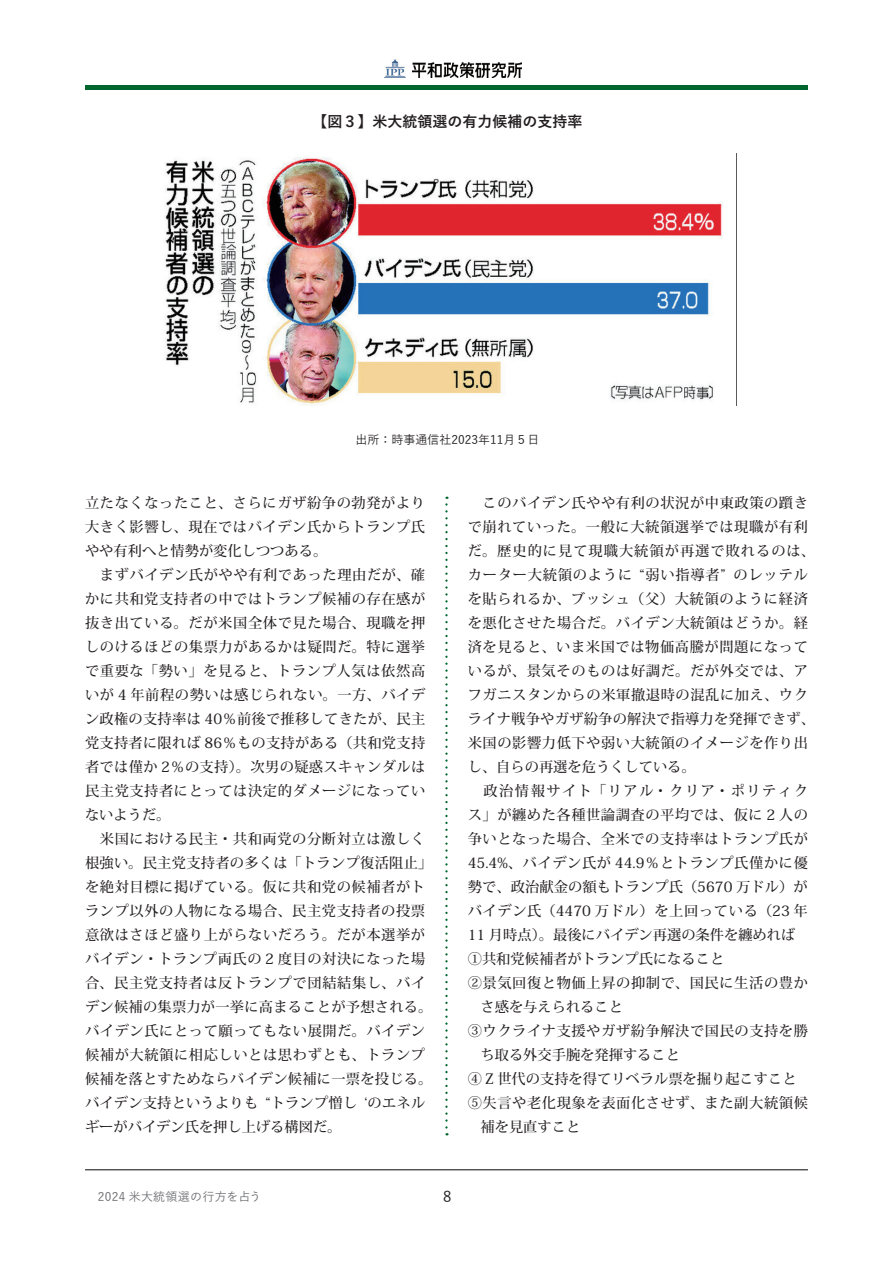
<style>
.page{position:relative;width:893px;height:1263px;background:#fff}
.page>*{position:absolute;margin:0;border:0;box-sizing:border-box;transform-origin:0 0}
.t1{font:700 15px "Yu Go";color:#231f20}
.t2{font:500 15px "Yu Go";color:#231f20}
.t3{font:500 14.25px/24px "Koz Min Pro";letter-spacing:.04em;color:#231f20}
.t4{font:500 14.25px "Koz Min Pro";color:#231f20}
.t5{font:500 14.25px "Koz Min Pro";letter-spacing:.01em;color:#231f20}
.t6{font:500 14.25px "Koz Min Pro";letter-spacing:.015em;color:#231f20}
.t7{font:500 14.25px "Koz Min Pro";letter-spacing:.07em;color:#231f20}
.t8{font:500 14.25px "Koz Min Pro";letter-spacing:.105em;color:#231f20}
.t9{font:500 12px "Yu Go";color:#231f20}
.t10{font:500 12px "Yu Go";letter-spacing:.025em;color:#6c6d70}
</style>
<div class="page">
<hr style="left:85px;top:1169px;width:723px;height:1px;background:#060504">
<hr style="left:85px;top:85px;width:723px;height:4px;background:#00652e">
<img style="left:385px;top:60px;width:20px;height:18px">
<img style="left:412px;top:63px;width:110px;height:14px">
<svg style="left:445px;top:497px;width:3px;height:630px"></svg>
<img style="left:165px;top:157px;width:558px;height:249px">
<p class="t1" style="left:313px;top:113px;width:272px">【図３】米大統領選の有力候補の支持率</p>
<p class="t9" style="left:356px;top:428px;width:185px">出所：時事通信社2023年11月５日</p>
<p class="t3" style="left:85px;top:490px;width:349px">立たなくなったこと、さらにガザ紛争の勃発がより大きく影響し、現在ではバイデン氏からトランプ氏やや有利へと情勢が変化しつつある。<br>　まずバイデン氏がやや有利であった理由だが、確かに共和党支持者の中ではトランプ候補の存在感が抜き出ている。だが米国全体で見た場合、現職を押しのけるほどの集票力があるかは疑問だ。特に選挙で重要な「勢い」を見ると、トランプ人気は依然高いが 4 年前程の勢いは感じられない。一方、バイデン政権の支持率は 40％前後で推移してきたが、民主党支持者に限れば 86％もの支持がある（共和党支持者では僅か 2％の支持）。次男の疑惑スキャンダルは民主党支持者にとっては決定的ダメージになっていないようだ。<br>　米国における民主・共和両党の分断対立は激しく根強い。民主党支持者の多くは「トランプ復活阻止」を絶対目標に掲げている。仮に共和党の候補者がトランプ以外の人物になる場合、民主党支持者の投票意欲はさほど盛り上がらないだろう。だが本選挙がバイデン・トランプ両氏の 2 度目の対決になった場合、民主党支持者は反トランプで団結結集し、バイデン候補の集票力が一挙に高まることが予想される。バイデン氏にとって願ってもない展開だ。バイデン候補が大統領に相応しいとは思わずとも、トランプ候補を落とすためならバイデン候補に一票を投じる。バイデン支持というよりも “トランプ憎し ʻのエネルギーがバイデン氏を押し上げる構図だ。</p>
<p class="t3" style="left:468px;top:490px;width:342px">　このバイデン氏やや有利の状況が中東政策の躓き</p>
<p class="t3" style="left:468px;top:514px;width:342px">で崩れていった。一般に大統領選挙では現職が有利</p>
<p class="t7" style="left:468px;top:540px;width:349px">だ。歴史的に見て現職大統領が再選で敗れるのは、</p>
<p class="t3" style="left:468px;top:562px;width:342px">カーター大統領のように “弱い指導者” のレッテル</p>
<p class="t3" style="left:468px;top:586px;width:342px">を貼られるか、ブッシュ（父）大統領のように経済</p>
<p class="t3" style="left:468px;top:610px;width:342px">を悪化させた場合だ。バイデン大統領はどうか。経</p>
<p class="t3" style="left:468px;top:634px;width:342px">済を見ると、いま米国では物価高騰が問題になって</p>
<p class="t3" style="left:468px;top:658px;width:342px">いるが、景気そのものは好調だ。だが外交では、ア</p>
<p class="t3" style="left:468px;top:682px;width:342px">フガニスタンからの米軍撤退時の混乱に加え、ウク</p>
<p class="t6" style="left:468px;top:708px;width:349px">ライナ戦争やガザ紛争の解決で指導力を発揮できず、</p>
<p class="t3" style="left:468px;top:730px;width:342px">米国の影響力低下や弱い大統領のイメージを作り出</p>
<p class="t4" style="left:468px;top:756px;width:229px">し、自らの再選を危うくしている。</p>
<p class="t8" style="left:468px;top:780px;width:342px">　政治情報サイト「リアル・クリア・ポリティク</p>
<p class="t3" style="left:468px;top:802px;width:342px">ス」が纏めた各種世論調査の平均では、仮に 2 人の</p>
<p class="t3" style="left:468px;top:826px;width:342px">争いとなった場合、全米での支持率はトランプ氏が</p>
<p class="t3" style="left:468px;top:850px;width:342px">45.4%、バイデン氏が 44.9％とトランプ氏僅かに優</p>
<p class="t5" style="left:468px;top:876px;width:342px">勢で、政治献金の額もトランプ氏（5670 万ドル）が</p>
<p class="t3" style="left:468px;top:898px;width:342px">バイデン氏（4470 万ドル）を上回っている（23 年</p>
<p class="t4" style="left:468px;top:924px;width:329px">11 月時点）。最後にバイデン再選の条件を纏めれば</p>
<p class="t4" style="left:468px;top:948px;width:258px">①共和党候補者がトランプ氏になること</p>
<p class="t3" style="left:468px;top:970px;width:342px">②景気回復と物価上昇の抑制で、国民に生活の豊か</p>
<p class="t4" style="left:480px;top:996px;width:144px">さ感を与えられること</p>
<p class="t3" style="left:468px;top:1018px;width:342px">③ウクライナ支援やガザ紛争解決で国民の支持を勝</p>
<p class="t4" style="left:480px;top:1044px;width:201px">ち取る外交手腕を発揮すること</p>
<p class="t4" style="left:468px;top:1068px;width:330px">④ Z 世代の支持を得てリベラル票を掘り起こすこと</p>
<p class="t3" style="left:468px;top:1090px;width:342px">⑤失言や老化現象を表面化させず、また副大統領候</p>
<p class="t4" style="left:480px;top:1116px;width:101px">補を見直すこと</p>
<p class="t10" style="left:98px;top:1186px;width:165px">2024 米大統領選の行方を占う</p>
<p class="t2" style="left:443px;top:1183px;width:10px">8</p>
</div>
